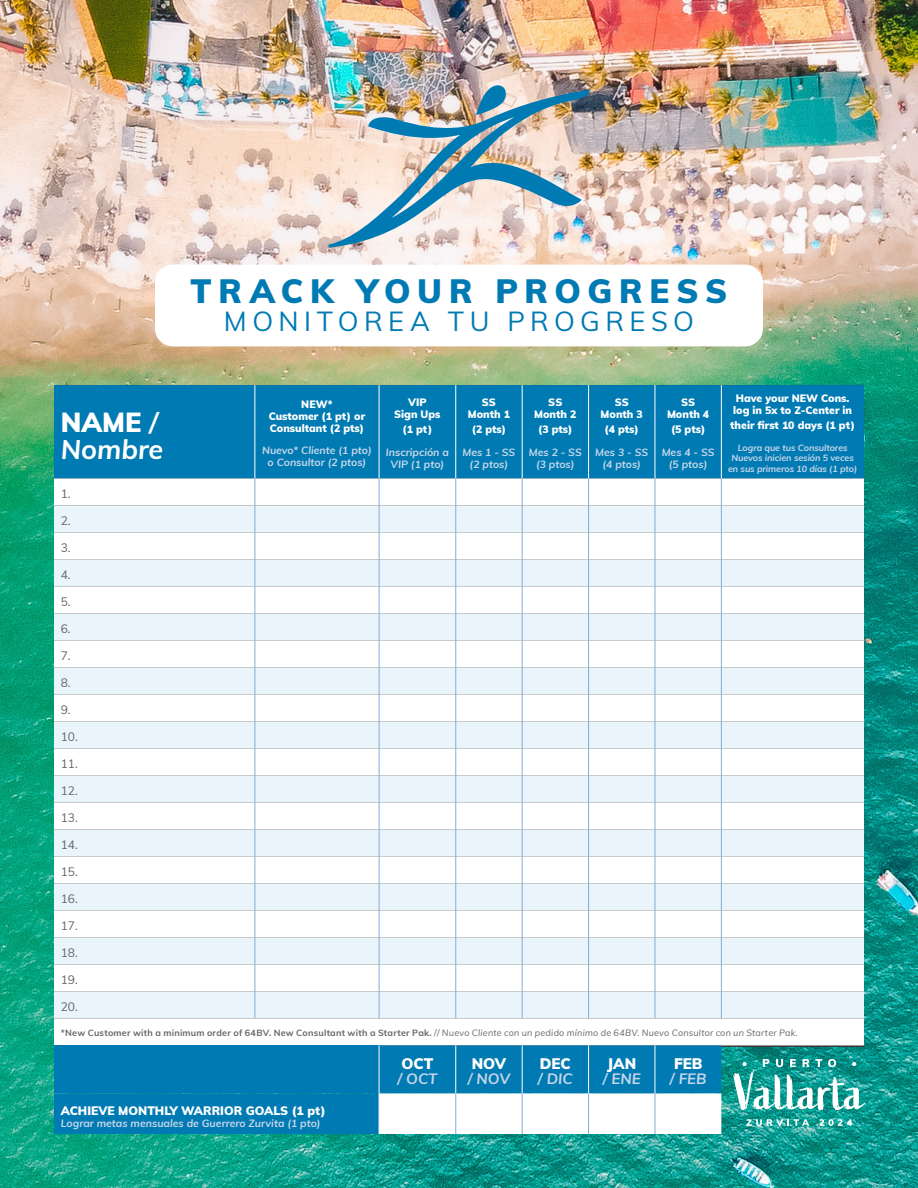
<style>
.page{position:relative;width:918px;height:1188px;background:#fff}
.page>*{position:absolute;margin:0;border:0;box-sizing:border-box;transform-origin:0 0}
.t1{font:900 33px "Muli";letter-spacing:.2em;color:#007ab3}
.t2{font:27px "Muli";letter-spacing:.2em;color:#007ab3}
.t3{font:italic 700 27px/27px "Muli";color:#fff}
.t4{font:italic 700 15px "Muli";color:#c7d7ea}
.t5{font:900 15px "Muli";color:#fff}
.t6{font:12px "Muli";color:#65656a}
.t7{font:900 12px "Muli";color:#fff}
.t8{font:900 10.5px/12px "Muli";color:#fff;text-align:center}
.t9{font:italic 700 10.5px/12px "Muli";color:#c7d7ea;text-align:center}
.t10{font:italic 9px "Muli";letter-spacing:.025em;color:#65656a}
.t11{font:italic 700 9px/10.5px "Muli";letter-spacing:-.01em;color:#c7d7ea;text-align:center}
.s1{font-weight:900;font-style:normal}
.s2{font-weight:700;font-style:normal}
.s3{font-style:normal}
</style>
<div class="page">
<img style="left:0;top:0;width:918px;height:1188px">
<div style="left:54px;top:385px;width:810px;height:93px;background:#007ab3"></div>
<svg style="left:54px;top:1018px;width:810px;height:27px"></svg>
<hr style="left:255px;top:385px;width:1px;height:93px;background:#fff">
<hr style="left:379px;top:385px;width:1px;height:93px;background:#fff">
<hr style="left:455px;top:385px;width:1px;height:93px;background:#fff">
<hr style="left:522px;top:385px;width:1px;height:93px;background:#fff">
<hr style="left:588px;top:385px;width:1px;height:93px;background:#fff">
<hr style="left:655px;top:385px;width:1px;height:93px;background:#fff">
<hr style="left:721px;top:385px;width:1px;height:93px;background:#fff">
<svg style="left:54px;top:478px;width:810px;height:540px"></svg>
<div style="left:54px;top:1045px;width:667px;height:89px;background:#007ab3"></div>
<svg style="left:380px;top:1093px;width:341px;height:41px"></svg>
<hr style="left:455px;top:1093px;width:1px;height:41px;background:#84add4">
<hr style="left:522px;top:1093px;width:1px;height:41px;background:#84add4">
<hr style="left:588px;top:1093px;width:1px;height:41px;background:#84add4">
<hr style="left:655px;top:1093px;width:1px;height:41px;background:#84add4">
<hr style="left:455px;top:1045px;width:1px;height:48px;background:#fff">
<hr style="left:522px;top:1045px;width:1px;height:48px;background:#fff">
<hr style="left:588px;top:1045px;width:1px;height:48px;background:#fff">
<hr style="left:655px;top:1045px;width:1px;height:48px;background:#fff">
<hr style="left:379px;top:1045px;width:1px;height:48px;background:#fff">
<hr style="left:379px;top:1093px;width:1px;height:41px;background:#fff">
<svg style="left:733px;top:1059px;width:132px;height:52px"></svg>
<svg style="left:747px;top:1119px;width:62px;height:7px"></svg>
<svg style="left:819px;top:1119px;width:33px;height:7px"></svg>
<div style="left:155px;top:265px;width:608px;height:81px;background:#fff;border-radius:18px"></div>
<img style="left:328px;top:85px;width:263px;height:163px">
<h1 class="t1" style="left:191px;top:269px;width:538px">TRACK YOUR PROGRESS</h1>
<h2 class="t2" style="left:224px;top:304px;width:472px">MONITOREA TU PROGRESO</h2>
<h2 class="t3" style="left:61px;top:408px;width:104px"><span class="s1">NAME</span> /<br>Nombre</h2>
<p class="t8" style="left:269px;top:398px;width:98px">NEW*<br>Customer (1 pt) or<br>Consultant (2 pts)</p>
<p class="t9" style="left:262px;top:445px;width:111px">Nuevo* Cliente (1 pto) o Consultor (2 ptos)</p>
<p class="t8" style="left:394px;top:396px;width:48px">VIP<br>Sign Ups</p>
<p class="t8" style="left:403px;top:423px;width:31px">(1 pt)</p>
<p class="t9" style="left:386px;top:446px;width:65px">Inscripción a<br>VIP (1 pto)</p>
<p class="t8" style="left:468px;top:396px;width:44px">SS<br>Month 1</p>
<p class="t8" style="left:472px;top:423px;width:36px">(2 pts)</p>
<p class="t9" style="left:463px;top:446px;width:54px">Mes 1 - SS (2 ptos)</p>
<p class="t8" style="left:534px;top:396px;width:44px">SS<br>Month 2</p>
<p class="t8" style="left:538px;top:423px;width:36px">(3 pts)</p>
<p class="t9" style="left:529px;top:446px;width:54px">Mes 2 - SS (3 ptos)</p>
<p class="t8" style="left:601px;top:396px;width:44px">SS<br>Month 3</p>
<p class="t8" style="left:605px;top:423px;width:36px">(4 pts)</p>
<p class="t9" style="left:595px;top:446px;width:54px">Mes 3 - SS (4 ptos)</p>
<p class="t8" style="left:667px;top:396px;width:44px">SS<br>Month 4</p>
<p class="t8" style="left:671px;top:423px;width:36px">(5 pts)</p>
<p class="t9" style="left:662px;top:446px;width:54px">Mes 4 - SS (5 ptos)</p>
<p class="t8" style="left:733px;top:392px;width:121px;text-align:left">Have your NEW Cons. log in 5x to Z-Center in</p>
<p class="t8" style="left:730px;top:419px;width:126px">their first 10 days (1 pt)</p>
<p class="t11" style="left:728px;top:442px;width:131px">Logra que tus Consultores<br>Nuevos inicien sesión 5 veces en sus primeros 10 días (1 pto)</p>
<p class="t6" style="left:61px;top:486px;width:11px">1.</p>
<p class="t6" style="left:61px;top:513px;width:11px">2.</p>
<p class="t6" style="left:61px;top:540px;width:11px">3.</p>
<p class="t6" style="left:61px;top:567px;width:11px">4.</p>
<p class="t6" style="left:61px;top:594px;width:11px">5.</p>
<p class="t6" style="left:61px;top:621px;width:11px">6.</p>
<p class="t6" style="left:61px;top:648px;width:11px">7.</p>
<p class="t6" style="left:61px;top:675px;width:11px">8.</p>
<p class="t6" style="left:61px;top:702px;width:11px">9.</p>
<p class="t6" style="left:61px;top:729px;width:19px">10.</p>
<p class="t6" style="left:61px;top:756px;width:19px">11.</p>
<p class="t6" style="left:61px;top:783px;width:19px">12.</p>
<p class="t6" style="left:61px;top:810px;width:19px">13.</p>
<p class="t6" style="left:61px;top:837px;width:19px">14.</p>
<p class="t6" style="left:61px;top:864px;width:19px">15.</p>
<p class="t6" style="left:61px;top:891px;width:19px">16.</p>
<p class="t6" style="left:61px;top:918px;width:19px">17.</p>
<p class="t6" style="left:61px;top:945px;width:19px">18.</p>
<p class="t6" style="left:61px;top:972px;width:19px">19.</p>
<p class="t6" style="left:61px;top:999px;width:19px">20.</p>
<p class="t10" style="left:61px;top:1027px;width:739px"><span class="s2">*New Customer with a minimum order of 64BV. New Consultant with a Starter Pak.</span> <span class="s3">//</span> Nuevo Cliente con un pedido mínimo de 64BV. Nuevo Consultor con un Starter Pak.</p>
<h3 class="t5" style="left:402px;top:1054px;width:33px">OCT</h3>
<h3 class="t4" style="left:397px;top:1069px;width:42px">/ OCT</h3>
<h3 class="t5" style="left:472px;top:1054px;width:36px">NOV</h3>
<h3 class="t4" style="left:468px;top:1069px;width:44px">/ NOV</h3>
<h3 class="t5" style="left:540px;top:1054px;width:33px">DEC</h3>
<h3 class="t4" style="left:538px;top:1069px;width:36px">/ DIC</h3>
<h3 class="t5" style="left:607px;top:1054px;width:31px">JAN</h3>
<h3 class="t4" style="left:603px;top:1069px;width:40px">/ ENE</h3>
<h3 class="t5" style="left:674px;top:1054px;width:30px">FEB</h3>
<h3 class="t4" style="left:670px;top:1069px;width:38px">/ FEB</h3>
<p class="t7" style="left:61px;top:1103px;width:267px">ACHIEVE MONTHLY WARRIOR GOALS (1 pt)</p>
<p class="t9" style="left:61px;top:1117px;width:261px">Lograr metas mensuales de Guerrero Zurvita (1 pto)</p>
</div>
